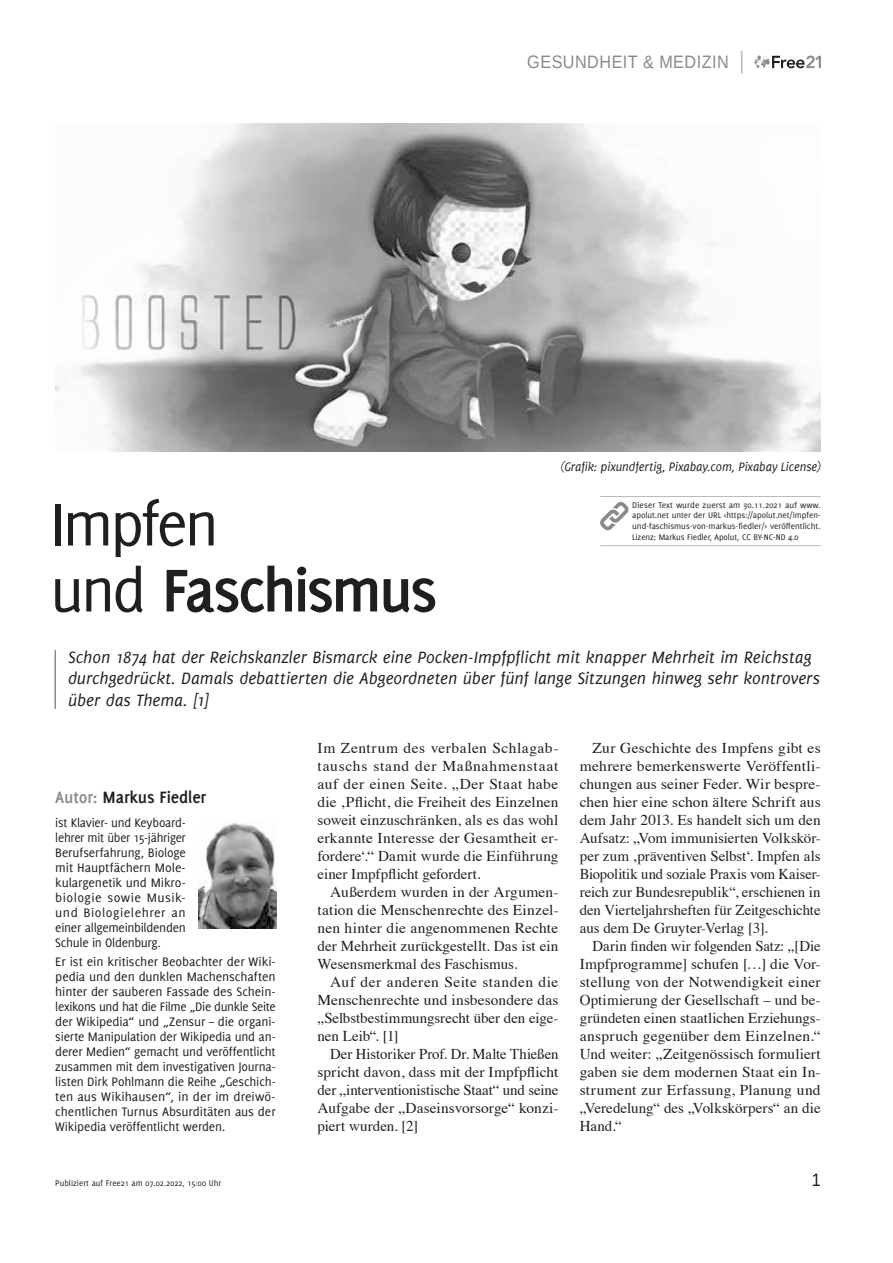
<style>
.page{position:relative;width:893px;height:1263px;background:#fff}
.page>*{position:absolute;margin:0;border:0;box-sizing:border-box;transform-origin:0 0}
.t1{font:700 66px/66px "Delicious";letter-spacing:-.045em;color:#1f1f1f}
.t2{font:italic 18px/21.6px "Delicious";color:#1f1f1f}
.t3{font:700 18px "Delicious";letter-spacing:-.01em;color:#1f1f1f}
.t4{font:18px "Liberation Sans";letter-spacing:.03em;color:#8a8a8a;scale:.9 1}
.t5{font:18px "Liberation Sans";color:#1f1f1f;scale:.9 1}
.t6{font:15px/18px "Times";color:#1f1f1f;text-align:justify}
.t7{font:13.5px/15px "Delicious";letter-spacing:-.015em;color:#1f1f1f;text-align:justify}
.t8{font:italic 13.5px "Delicious";letter-spacing:-.005em;color:#1f1f1f;scale:.96 1}
.t9{font:9px/10.8px "Delicious";letter-spacing:-.005em;color:#1f1f1f;text-align:justify}
.s1{font-weight:400}
.s2{color:#8a8a8a}
</style>
<div class="page">
<svg style="left:755px;top:55px;width:66px;height:13px"></svg>
<svg style="left:741px;top:51px;width:1px;height:23px"></svg>
<hr style="left:55px;top:650px;width:1px;height:59px;background:#8a8a8a">
<hr style="left:600px;top:496px;width:221px;height:1px;background:#bababa">
<hr style="left:600px;top:545px;width:221px;height:1px;background:#bababa">
<svg style="left:600px;top:502px;width:29px;height:29px"></svg>
<img style="left:199px;top:823px;width:77px;height:106px">
<img style="left:55px;top:123px;width:766px;height:329px">
<p class="t4" style="left:527px;top:51px;width:225px">GESUNDHEIT &amp; MEDIZIN</p>
<h1 class="t1" style="left:50px;top:490px;width:389px"><span class="s1">Impfen<br>und</span> Faschismus</h1>
<p class="t8" style="left:561px;top:459px;width:273px">(Grafik: pixundfertig, Pixabay.com, Pixabay License)</p>
<p class="t9" style="left:632px;top:499px;width:190px">Dieser Text wurde zuerst am 30.11.2021 auf www. apolut.net unter der URL &lt;https://apolut.net/impfen&shy;und-faschismus-von-markus-fiedler/&gt; veröffentlicht.<br>Lizenz: Markus Fiedler, Apolut, CC BY-NC-ND 4.0</p>
<p class="t2" style="left:68px;top:646px;width:754px">Schon 1874 hat der Reichskanzler Bismarck eine Pocken-Impfpflicht mit knapper Mehrheit im Reichstag durchgedrückt. Damals debattierten die Abgeordneten über fünf lange Sitzungen hinweg sehr kontrovers über das Thema. [1]</p>
<p class="t3" style="left:55px;top:787px;width:153px"><span class="s2">Autor:</span> Markus Fiedler</p>
<p class="t7" style="left:55px;top:815px;width:132px">ist Klavier- und Keyboard&shy;lehrer mit über 15-jähriger Berufserfahrung, Biologe mit Hauptfächern Mole&shy;kulargenetik und Mikro&shy;biologie sowie Musik&shy;und Biologielehrer an einer allgemeinbildenden Schule in Oldenburg.</p>
<p class="t7" style="left:55px;top:954px;width:222px">Er ist ein kritischer Beobachter der Wiki&shy;pedia und den dunklen Machenschaften hinter der sauberen Fassade des Schein&shy;lexikons und hat die Filme „Die dunkle Seite der Wikipedia“ und „Zensur – die organi&shy;sierte Manipulation der Wikipedia und an&shy;derer Medien“ gemacht und veröffentlicht zusammen mit dem investigativen Journa&shy;listen Dirk Pohlmann die Reihe „Geschich&shy;ten aus Wikihausen“, in der im dreiwö&shy;chentlichen Turnus Absurditäten aus der Wikipedia veröffentlicht werden.</p>
<p class="t6" style="left:317px;top:738px;width:242px">Im Zentrum des verbalen Schlagab&shy;tauschs stand der Maßnahmenstaat auf der einen Seite. „Der Staat habe die ‚Pflicht, die Freiheit des Einzelnen soweit einzuschränken, als es das wohl erkannte Interesse der Gesamtheit er&shy;fordere‘.“ Damit wurde die Einführung einer Impfpflicht gefordert.</p>
<p class="t6" style="left:317px;top:882px;width:242px;text-indent:13px">Außerdem wurden in der Argumen&shy;tation die Menschenrechte des Einzel&shy;nen hinter die angenommenen Rechte der Mehrheit zurückgestellt. Das ist ein Wesensmerkmal des Faschismus.</p>
<p class="t6" style="left:317px;top:972px;width:242px;text-indent:13px">Auf der anderen Seite standen die Menschenrechte und insbesondere das „Selbstbestimmungsrecht über den eige&shy;nen Leib“. [1]</p>
<p class="t6" style="left:317px;top:1044px;width:242px;text-indent:13px">Der Historiker Prof. Dr. Malte Thießen spricht davon, dass mit der Impfpflicht der „interventionistische Staat“ und seine Aufgabe der „Daseinsvorsorge“ konzi&shy;piert wurden. [2]</p>
<p class="t6" style="left:580px;top:738px;width:242px;text-indent:13px">Zur Geschichte des Impfens gibt es mehrere bemerkenswerte Veröffentli&shy;chungen aus seiner Feder. Wir bespre&shy;chen hier eine schon ältere Schrift aus dem Jahr 2013. Es handelt sich um den Aufsatz: „Vom immunisierten Volkskör&shy;per zum ‚präventiven Selbst‘. Impfen als Biopolitik und soziale Praxis vom Kaiser&shy;reich zur Bundesrepublik“, erschienen in den Vierteljahrsheften für Zeitgeschichte aus dem De Gruyter-Verlag [3].</p>
<p class="t6" style="left:580px;top:936px;width:242px;text-indent:13px">Darin finden wir folgenden Satz: „[Die Impfprogramme] schufen […] die Vor&shy;stellung von der Notwendigkeit einer Optimierung der Gesellschaft – und be&shy;gründeten einen staatlichen Erziehungs&shy;anspruch gegenüber dem Einzelnen.“ Und weiter: „Zeitgenössisch formuliert gaben sie dem modernen Staat ein In&shy;strument zur Erfassung, Planung und „Veredelung“ des „Volkskörpers“ an die Hand.“</p>
<p class="t9" style="left:55px;top:1177px;width:168px">Publiziert auf Free21 am 07.02.2022, 15:00 Uhr</p>
<p class="t5" style="left:812px;top:1168px;width:12px">1</p>
</div>
